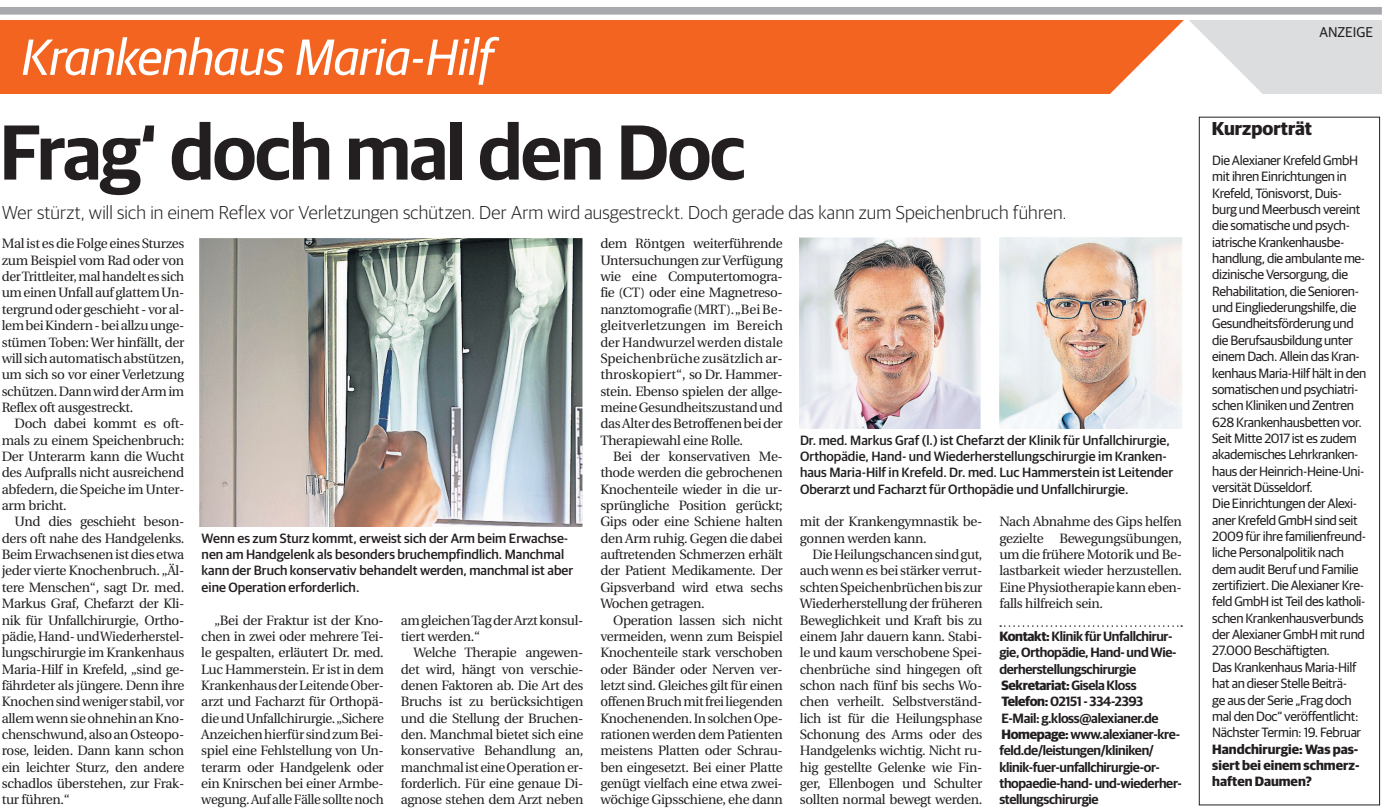
<style>
.page{position:relative;width:1382px;height:808px;background:#fff}
.page>*{position:absolute;margin:0;border:0;box-sizing:border-box;transform-origin:0 0}
.t1{font:600 78px "Gdn Sans";letter-spacing:-.02em;color:#231f20}
.t2{font:italic 51px "Gdn Sans";letter-spacing:-.015em;color:#fff}
.t3{font:300 18.75px "Gdn Sans";letter-spacing:.01em;color:#231f20}
.t4{font:700 18.75px "Gdn Sans";color:#231f20}
.t5{font:14.25px "Gdn Sans";color:#231f20}
.t6{font:13.5px/16.4px "Utopia";letter-spacing:-.025em;color:#231f20;text-align:justify}
.t7{font:13.5px/16.4px "Gdn Sans";letter-spacing:-.025em;color:#231f20}
.t8{font:500 13.5px/16.4px "Gdn Sans";color:#231f20}
.t9{font:600 13.5px/16.4px "Gdn Sans";letter-spacing:-.025em;color:#231f20}
.t10{font:700 13.5px/16.4px "Gdn Sans";color:#231f20;text-align:justify}
.s1{font-weight:700}
</style>
<div class="page">
<div style="left:0;top:20px;width:1186px;height:73px;background:#f36421"></div>
<div style="left:1186px;top:20px;width:196px;height:73px;background:#dcdddf"></div>
<svg style="left:1110px;top:20px;width:153px;height:74px"></svg>
<div style="left:0;top:7px;width:1382px;height:8px;background:#a8a9ad"></div>
<div style="left:1199px;top:117px;width:181px;height:688px;border:1px solid #231f20"></div>
<svg style="left:1000px;top:625px;width:182px;height:2px"></svg>
<img style="left:799px;top:237px;width:182px;height:192px">
<img style="left:999px;top:237px;width:183px;height:192px">
<img style="left:199px;top:238px;width:384px;height:289px">
<h2 class="t2" style="left:21px;top:28px;width:474px">Krankenhaus Maria-Hilf</h2>
<h1 class="t1" style="left:-1px;top:107px;width:748px">Frag‘ doch mal den Doc</h1>
<h3 class="t3" style="left:2px;top:202px;width:1066px">Wer stürzt, will sich in einem Reflex vor Verletzungen schützen. Der Arm wird ausgestreckt. Doch gerade das kann zum Speichenbruch führen.</h3>
<p class="t6" style="left:2px;top:236px;width:184px">Mal ist es die Folge eines Sturzes zum Beispiel vom Rad oder von der Trittleiter, mal handelt es sich um einen Unfall auf glattem Un&shy;tergrund oder geschieht - vor al&shy;lem bei Kindern - bei allzu unge&shy;stümen Toben: Wer hinfällt, der will sich automatisch abstützen, um sich so vor einer Verletzung schützen. Dann wird der Arm im Reflex oft ausgestreckt.</p>
<p class="t6" style="left:2px;top:416px;width:184px;text-indent:13px">Doch dabei kommt es oft&shy;mals zu einem Speichenbruch:<br>Der Unterarm kann die Wucht des Aufpralls nicht ausreichend abfedern, die Speiche im Unter&shy;arm bricht.</p>
<p class="t6" style="left:2px;top:514px;width:184px;text-indent:13px">Und dies geschieht beson&shy;ders oft nahe des Handgelenks.<br>Beim Erwachsenen ist dies etwa jeder vierte Knochenbruch. „Äl&shy;tere Menschen“, sagt Dr. med.<br>Markus Graf, Chefarzt der Kli&shy;nik für Unfallchirurgie, Ortho&shy;pädie, Hand- und Wiederherstel&shy;lungschirurgie im Krankenhaus Maria-Hilf in Krefeld, „sind ge&shy;fährdeter als jüngere. Denn ihre Knochen sind weniger stabil, vor allem wenn sie ohnehin an Kno&shy;chenschwund, also an Osteopo&shy;rose, leiden. Dann kann schon ein leichter Sturz, den andere schadlos überstehen, zur Frak&shy;tur führen.“</p>
<p class="t8" style="left:202px;top:530px;width:373px">Wenn es zum Sturz kommt, erweist sich der Arm beim Erwachse&shy;nen am Handgelenk als besonders bruchempfindlich. Manchmal kann der Bruch konservativ behandelt werden, manchmal ist aber eine Operation erforderlich.</p>
<p class="t6" style="left:201px;top:612px;width:184px;text-indent:13px">„Bei der Fraktur ist der Kno&shy;chen in zwei oder mehrere Tei&shy;le gespalten, erläutert Dr. med.<br>Luc Hammerstein. Er ist in dem Krankenhaus der Leitende Ober&shy;arzt und Facharzt für Orthopä&shy;die und Unfallchirurgie. „Sichere Anzeichen hierfür sind zum Bei&shy;spiel eine Fehlstellung von Un&shy;terarm oder Handgelenk oder ein Knirschen bei einer Armbe&shy;wegung. Auf alle Fälle sollte noch</p>
<p class="t6" style="left:401px;top:612px;width:184px">am gleichen Tag der Arzt konsul&shy;tiert werden.“</p>
<p class="t6" style="left:401px;top:645px;width:184px;text-indent:13px">Welche Therapie angewen&shy;det wird, hängt von verschie&shy;denen Faktoren ab. Die Art des Bruchs ist zu berücksichtigen und die Stellung der Bruchen&shy;den. Manchmal bietet sich eine konservative Behandlung an, manchmal ist eine Operation er&shy;forderlich. Für eine genaue Di&shy;agnose stehen dem Arzt neben</p>
<p class="t6" style="left:600px;top:236px;width:184px">dem Röntgen weiterführende Untersuchungen zur Verfügung wie eine Computertomogra&shy;fie (CT) oder eine Magnetreso&shy;nanztomografie (MRT).„Bei Be&shy;gleitverletzungen im Bereich der Handwurzel werden distale Speichenbrüche zusätzlich ar&shy;throskopiert“, so Dr. Hammer&shy;stein. Ebenso spielen der allge&shy;meine Gesundheitszustand und das Alter des Betroffenen bei der Therapiewahl eine Rolle.</p>
<p class="t6" style="left:600px;top:448px;width:184px;text-indent:13px">Bei der konservativen Me&shy;thode werden die gebrochenen Knochenteile wieder in die ur&shy;sprüngliche Position gerückt; Gips oder eine Schiene halten den Arm ruhig. Gegen die dabei auftretenden Schmerzen erhält der Patient Medikamente. Der Gipsverband wird etwa sechs Wochen getragen.</p>
<p class="t6" style="left:600px;top:612px;width:184px;text-indent:13px">Operation lassen sich nicht vermeiden, wenn zum Beispiel Knochenteile stark verschoben oder Bänder oder Nerven ver&shy;letzt sind. Gleiches gilt für einen offenen Bruch mit frei liegenden Knochenenden. In solchen Ope&shy;rationen werden dem Patienten meistens Platten oder Schrau&shy;ben eingesetzt. Bei einer Platte genügt vielfach eine etwa zwei&shy;wöchige Gipsschiene, ehe dann</p>
<p class="t8" style="left:800px;top:432px;width:375px">Dr. med. Markus Graf (l.) ist Chefarzt der Klinik für Unfallchirurgie, Orthopädie, Hand- und Wiederherstellungschirurgie im Kranken&shy;haus Maria-Hilf in Krefeld. Dr. med. Luc Hammerstein ist Leitender Oberarzt und Facharzt für Orthopädie und Unfallchirurgie.</p>
<p class="t6" style="left:800px;top:514px;width:184px">mit der Krankengymnastik be&shy;gonnen werden kann.</p>
<p class="t6" style="left:800px;top:547px;width:184px;text-indent:13px">Die Heilungschancen sind gut, auch wenn es bei stärker verrut&shy;schten Speichenbrüchen bis zur Wiederherstellung der früheren Beweglichkeit und Kraft bis zu einem Jahr dauern kann. Stabi&shy;le und kaum verschobene Spei&shy;chenbrüche sind hingegen oft schon nach fünf bis sechs Wo&shy;chen verheilt. Selbstverständ&shy;lich ist für die Heilungsphase Schonung des Arms oder des Handgelenks wichtig. Nicht ru&shy;hig gestellte Gelenke wie Fin&shy;ger, Ellenbogen und Schulter sollten normal bewegt werden.</p>
<p class="t6" style="left:999px;top:514px;width:184px">Nach Abnahme des Gips helfen gezielte Bewegungsübungen, um die frühere Motorik und Be&shy;lastbarkeit wieder herzustellen.<br>Eine Physiotherapie kann eben&shy;falls hilfreich sein.</p>
<p class="t9" style="left:999px;top:628px;width:184px"><span class="s1">Kontakt:</span> Klinik für Unfallchirur&shy;gie, Orthopädie, Hand- und Wie&shy;derherstellungschirurgie<br><span class="s1">Sekretariat:</span> Gisela Kloss<br><span class="s1">Telefon:</span> 02151 - 334-2393<br>E-Mail: g.kloss@alexianer.de<br><span class="s1">Homepage:</span> www.alexianer-kre&shy;feld.de/leistungen/kliniken/ klinik-fuer-unfallchirurgie-or&shy;thopaedie-hand- und-wiederher&shy;stellungschirurgie</p>
<p class="t5" style="left:1319px;top:24px;width:55px">ANZEIGE</p>
<h3 class="t4" style="left:1212px;top:117px;width:102px">Kurzporträt</h3>
<p class="t7" style="left:1212px;top:152px;width:156px">Die Alexianer Krefeld GmbH mit ihren Einrichtungen in<br>Krefeld, Tönisvorst, Duis&shy;burg und Meerbusch vereint die somatische und psych&shy;iatrische Krankenhausbe&shy;handlung, die ambulante me&shy;dizinische Versorgung, die<br>Rehabilitation, die Senioren&shy;und Eingliederungshilfe, die<br>Gesundheitsförderung und die Berufsausbildung unter einem Dach. Allein das Kran&shy;kenhaus Maria-Hilf hält in den somatischen und psychiatri&shy;schen Kliniken und Zentren<br>628 Krankenhausbetten vor.<br>Seit Mitte 2017 ist es zudem akademisches Lehrkranken&shy;haus der Heinrich-Heine-Uni&shy;versität Düsseldorf.<br>Die Einrichtungen der Alexi&shy;aner Krefeld GmbH sind seit<br>2009 für ihre familienfreund&shy;liche Personalpolitik nach dem audit Beruf und Familie zertifiziert. Die Alexianer Kre&shy;feld GmbH ist Teil des katholi&shy;schen Krankenhausverbunds der Alexianer GmbH mit rund<br>27.000 Beschäftigten.<br>Das Krankenhaus Maria-Hilf hat an dieser Stelle Beiträ-<br>ge aus der Serie „Frag doch mal den Doc“ veröffentlicht:<br>Nächster Termin: 19. Februar</p>
<p class="t10" style="left:1212px;top:740px;width:149px">Handchirurgie: Was pas&shy;siert bei einem schmerz&shy;haften Daumen?</p>
</div>
